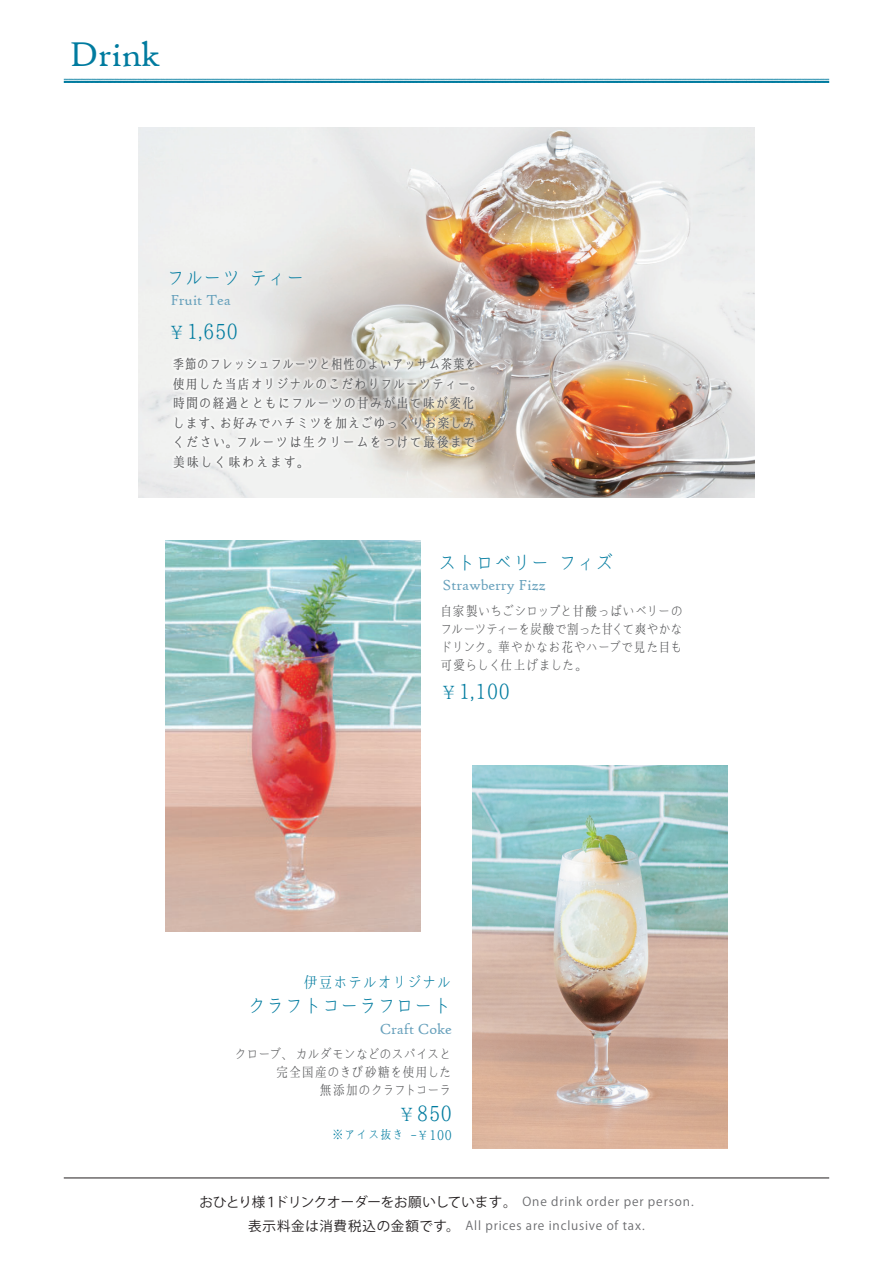
<style>
.page{position:relative;width:893px;height:1263px;background:#fff}
.page>*{position:absolute;margin:0;border:0;box-sizing:border-box;transform-origin:0 0}
.t1{font:36px "High Tower Text";letter-spacing:-.01em;color:#007b9f}
.t2{font:21px "Kokoro Minchoutai";letter-spacing:-.01em;color:#007b9f}
.t3{font:19.5px "Kokoro Minchoutai";letter-spacing:-.05em;color:#007b9f}
.t4{font:15.6px "High Tower Text";letter-spacing:-.01em;color:#68a1bc}
.t5{font:15.6px "Kokoro Minchoutai";letter-spacing:-.05em;color:#007b9f}
.t6{font:13.5px/19.5px "Kokoro Minchoutai";letter-spacing:-.025em;color:#57585a;scale:.95 1}
.t7{font:13.5px/18px "Kokoro Minchoutai";letter-spacing:-.05em;color:#57585a;text-align:justify}
.t8{font:13.5px "Koz Go Pro";letter-spacing:-.015em;color:#231f20}
.t9{font:13.5px/18px "Kokoro Minchoutai";letter-spacing:-.11em;color:#57585a;text-align:right}
.t10{font:12.15px "Koz Go Pro";letter-spacing:.065em;color:#6c6d70}
.t11{font:12.15px "Kokoro Minchoutai";letter-spacing:-.01em;color:#007b9f}
.s1{font-size:18.9px}
.s2{font-size:13.5px}
.s3{font-size:12.15px;color:#6c6d70}
.s4{font-size:13.5px;color:#231f20}
</style>
<div class="page">
<hr style="left:64px;top:1177px;width:765px;height:1px;background:#231f20">
<svg style="left:64px;top:79px;width:765px;height:4px;background:#48a0b9"></svg>
<img style="left:166px;top:540px;width:255px;height:391px">
<img style="left:472px;top:765px;width:255px;height:383px">
<img style="left:138px;top:128px;width:617px;height:369px">
<svg style="left:170px;top:354px;width:310px;height:118px"></svg>
<div style="left:295px;top:462px;width:9px;height:8px;border:5px solid #fff;border-radius:50%"></div>
<div style="left:295px;top:462px;width:8px;height:8px;border:5px solid #fff;border-radius:50%"></div>
<h1 class="t1" style="left:70px;top:34px;width:92px">Drink</h1>
<h3 class="t3" style="left:166px;top:267px;width:141px">フルーツ ティー</h3>
<p class="t4" style="left:170px;top:291px;width:62px">Fruit Tea</p>
<h2 class="t2" style="left:167px;top:320px;width:72px"><span class="s1">￥</span>1,650</h2>
<p class="t6" style="left:172px;top:355px;width:329px">季節のフレッシュフルーツと相性のよいアッサム茶葉を使用した当店オリジナルのこだわりフルーツティー。時間の経過とともにフルーツの甘みが出て味が変化します、お好みでハチミツを加えごゆっくりお楽しみください。フルーツは生クリームをつけて最後まで美味しく味わえます。</p>
<h3 class="t3" style="left:438px;top:552px;width:178px">ストロベリー フィズ</h3>
<p class="t4" style="left:442px;top:576px;width:105px">Strawberry Fizz</p>
<p class="t7" style="left:439px;top:602px;width:245px">自家製いちごシロップと甘酸っぱいベリーのフルーツティーを炭酸で割った甘くて爽やかなドリンク。華やかなお花やハーブで見た目も可愛らしく仕上げました。</p>
<h2 class="t2" style="left:439px;top:680px;width:72px"><span class="s1">￥</span>1,100</h2>
<p class="t5" style="left:303px;top:973px;width:150px">伊豆ホテルオリジナル</p>
<h3 class="t3" style="left:247px;top:995px;width:206px">クラフトコーラフロート</h3>
<p class="t4" style="left:380px;top:1020px;width:74px">Craft Coke</p>
<p class="t9" style="left:234px;top:1045px;width:219px">クローブ、カルダモンなどのスパイスと完全国産のきび砂糖を使用した<br>無添加のクラフトコーラ</p>
<h2 class="t2" style="left:397px;top:1102px;width:56px"><span class="s1">￥</span>850</h2>
<p class="t11" style="left:332px;top:1128px;width:122px">※アイス抜き -￥<span class="s2">100</span></p>
<p class="t8" style="left:199px;top:1193px;width:496px">おひとり様１ドリンクオーダーをお願いしています。 <span class="s3">One drink order per person.</span></p>
<p class="t10" style="left:248px;top:1218px;width:398px"><span class="s4">表示料金は消費税込の金額です。</span> All prices are inclusive of tax.</p>
</div>
